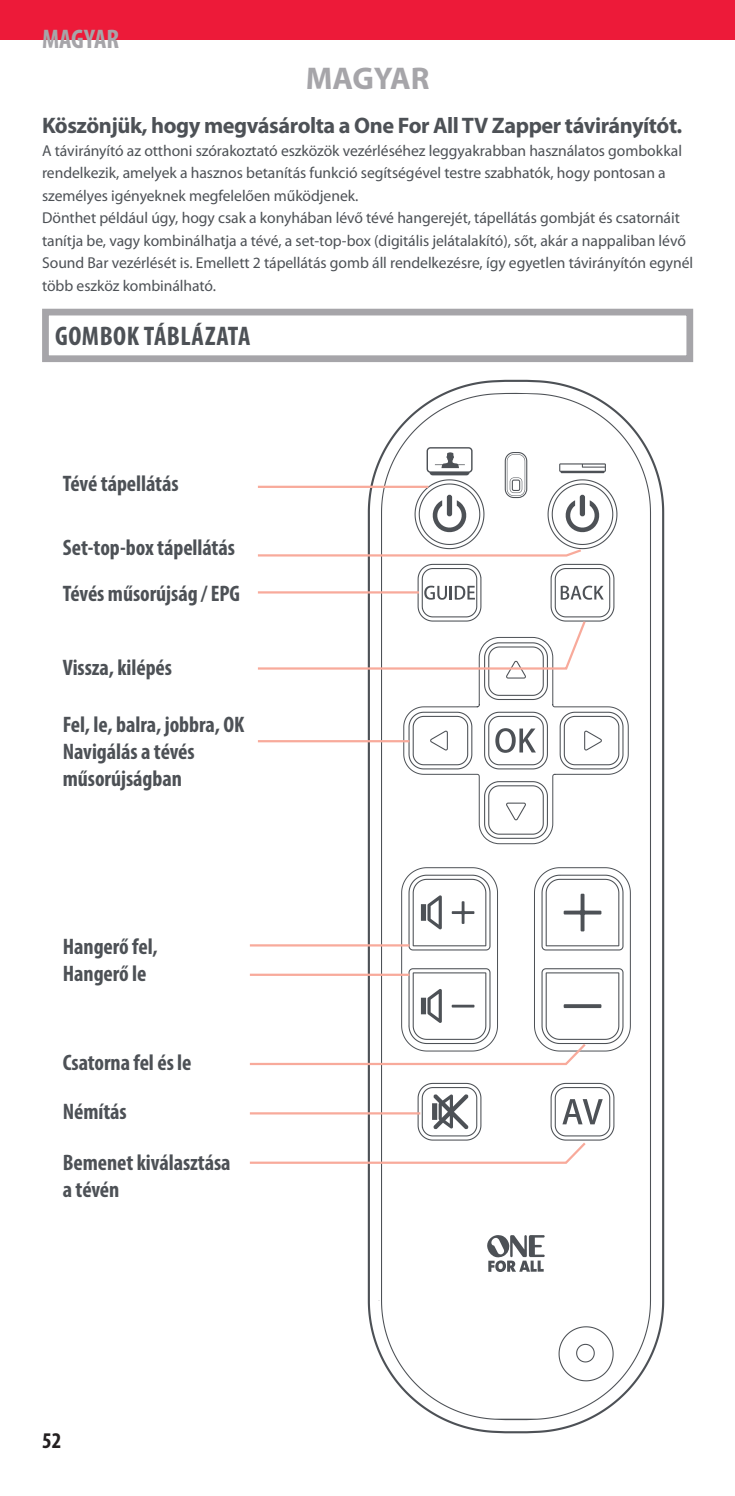
<style>
.page{position:relative;width:735px;height:1496px;background:#fff}
.page>*{position:absolute;margin:0;border:0;box-sizing:border-box;transform-origin:0 0}
.t1{font:700 31.5px "Myriad Pro";color:#a6a5a9}
.t2{font:700 condensed 27px "Myriad Pro";letter-spacing:.02em;color:#4d5156}
.t3{font:700 condensed 27px "Myriad Pro";color:#a6a5a9}
.t4{font:700 condensed 22.5px/27px "Myriad Pro";letter-spacing:-.005em;color:#4d5156}
.t5{font:700 22.5px "Myriad Pro";letter-spacing:-.02em;color:#4d5156}
.t6{font:700 condensed 22.5px "Myriad Pro";color:#231f20}
.t7{font:15.75px/22.5px "Myriad Pro";letter-spacing:-.005em;color:#4d5156}
</style>
<div class="page">
<div style="left:0;top:0;width:734px;height:40px;background:#ed1a39"></div>
<div style="left:42px;top:309px;width:651px;height:53px;border:7px solid #a6a5a9"></div>
<svg style="left:366px;top:379px;width:299px;height:1055px"></svg>
<svg style="left:486px;top:1235px;width:58px;height:37px"></svg>
<svg style="left:484px;top:712px;width:63px;height:57px"></svg>
<svg style="left:258px;top:447px;width:359px;height:111px"></svg>
<svg style="left:249px;top:867px;width:381px;height:199px"></svg>
<svg style="left:249px;top:1083px;width:365px;height:82px"></svg>
<svg style="left:258px;top:564px;width:356px;height:136px"></svg>
<hr style="left:250px;top:944px;width:159px;height:2px;background:#f8aa9b">
<hr style="left:250px;top:973px;width:159px;height:3px;background:#f8aa9b">
<hr style="left:250px;top:1112px;width:170px;height:2px;background:#f8aa9b">
<hr style="left:258px;top:740px;width:151px;height:2px;background:#f8aa9b">
<h2 class="t3" style="left:42px;top:22px;width:78px">MAGYAR</h2>
<h1 class="t1" style="left:306px;top:61px;width:125px">MAGYAR</h1>
<h3 class="t5" style="left:42px;top:113px;width:641px">Köszönjük, hogy megvásárolta a One For All TV Zapper távirányítót.</h3>
<p class="t7" style="left:42px;top:139px;width:652px">A távirányító az otthoni szórakoztató eszközök vezérléséhez leggyakrabban használatos gombokkal rendelkezik, amelyek a hasznos betanítás funkció segítségével testre szabhatók, hogy pontosan a személyes igényeknek megfelelően működjenek.<br>Dönthet például úgy, hogy csak a konyhában lévő tévé hangerejét, tápellátás gombját és csatornáit tanítja be, vagy kombinálhatja a tévé, a set-top-box (digitális jelátalakító), sőt, akár a nappaliban lévő Sound Bar vezérlését is. Emellett 2 tápellátás gomb áll rendelkezésre, így egyetlen távirányítón egynél több eszköz kombinálható.</p>
<h2 class="t2" style="left:55px;top:319px;width:197px">GOMBOK TÁBLÁZATA</h2>
<h3 class="t4" style="left:63px;top:470px;width:117px">Tévé tápellátás</h3>
<h3 class="t4" style="left:63px;top:524px;width:179px;line-height:45.9px">Set-top-box tápellátás<br>Tévés műsorújság / EPG</h3>
<h3 class="t4" style="left:63px;top:653px;width:111px">Vissza, kilépés</h3>
<h3 class="t4" style="left:63px;top:710px;width:183px">Fel, le, balra, jobbra, OK<br>Navigálás a tévés műsorújságban</h3>
<h3 class="t4" style="left:63px;top:932px;width:96px">Hangerő fel,<br>Hangerő le</h3>
<h3 class="t4" style="left:63px;top:1049px;width:130px">Csatorna fel és le</h3>
<h3 class="t4" style="left:63px;top:1097px;width:65px">Némítás</h3>
<h3 class="t4" style="left:63px;top:1149px;width:169px">Bemenet kiválasztása a tévén</h3>
<h3 class="t6" style="left:42px;top:1426px;width:21px">52</h3>
</div>
